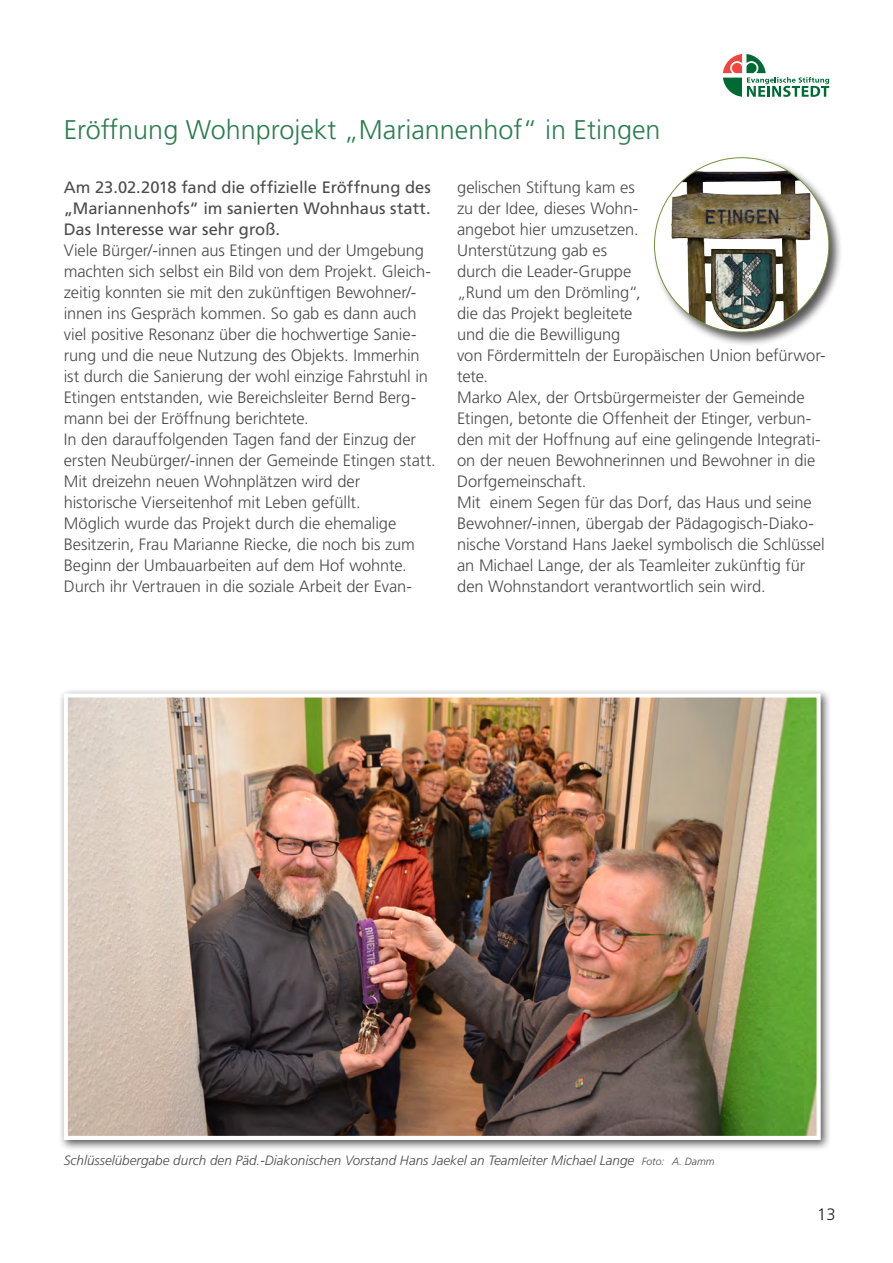
<style>
.page{position:relative;width:893px;height:1263px;background:#fff}
.page>*{position:absolute;margin:0;border:0;box-sizing:border-box;transform-origin:0 0}
.t1{font:300 27px "Frutiger LT Pro";color:#2b7e50}
.t2{font:300 16.5px/21px "Frutiger LT Pro";letter-spacing:-.005em;color:#4b4c4d}
.t3{font:16.5px/21px "Frutiger LT Pro";color:#4b4c4d;text-align:justify}
.t4{font:300 16.5px "Frutiger LT Pro";color:#231f20}
.t5{font:italic 300 13.5px "Frutiger LT Pro";color:#4b4c4d}
.s1{font-size:10.5px}
</style>
<div class="page">
<svg style="left:723px;top:54px;width:106px;height:43px"></svg>
<div style="left:59px;top:688px;width:773px;height:463px;background:#231f20;opacity:.75"></div>
<img style="left:69px;top:698px;width:747px;height:437px">
<div style="left:64px;top:693px;width:757px;height:447px;border:4px solid #fff"></div>
<div style="left:652px;top:155px;width:191px;height:191px;background:#231f20;opacity:.75"></div>
<div style="left:654px;top:158px;width:175px;height:174px;background:#fff;border-radius:50%"></div>
<img style="left:662px;top:164px;width:156px;height:168px">
<p class="t1" style="left:64px;top:114px;width:598px">Eröffnung Wohnprojekt „Mariannenhof“ in Etingen</p>
<p class="t3" style="left:64px;top:177px;width:369px">Am 23.02.2018 fand die offizielle Eröffnung des „Mariannenhofs“ im sanierten Wohnhaus statt.<br>Das Interesse war sehr groß.</p>
<p class="t2" style="left:64px;top:240px;width:369px">Viele Bürger/-innen aus Etingen und der Umgebung machten sich selbst ein Bild von dem Projekt. Gleich&shy;zeitig konnten sie mit den zukünftigen Bewohner/- innen ins Gespräch kommen. So gab es dann auch viel positive Resonanz über die hochwertige Sanie&shy;rung und die neue Nutzung des Objekts. Immerhin ist durch die Sanierung der wohl einzige Fahrstuhl in Etingen entstanden, wie Bereichsleiter Bernd Berg&shy;mann bei der Eröffnung berichtete.</p>
<p class="t2" style="left:64px;top:429px;width:373px">In den darauffolgenden Tagen fand der Einzug der ersten Neubürger/-innen der Gemeinde Etingen statt.<br>Mit dreizehn neuen Wohnplätzen wird der</p>
<p class="t2" style="left:64px;top:492px;width:298px">historische Vierseitenhof mit Leben gefüllt.</p>
<p class="t2" style="left:64px;top:513px;width:334px">Möglich wurde das Projekt durch die ehemalige</p>
<p class="t2" style="left:64px;top:534px;width:353px">Besitzerin, Frau Marianne Riecke, die noch bis zum<br>Beginn der Umbauarbeiten auf dem Hof wohnte.<br>Durch ihr Vertrauen in die soziale Arbeit der Evan-</p>
<p class="t2" style="left:457px;top:177px;width:370px">gelischen Stiftung kam es<br>zu der Idee, dieses Wohn-<br>angebot hier umzusetzen.<br>Unterstützung gab es<br>durch die Leader-Gruppe<br>„Rund um den Drömling“,<br>die das Projekt begleitete<br>und die die Bewilligung<br>von Fördermitteln der Europäischen Union befürwor&shy;tete.</p>
<p class="t2" style="left:457px;top:387px;width:365px">Marko Alex, der Ortsbürgermeister der Gemeinde Etingen, betonte die Offenheit der Etinger, verbun&shy;den mit der Hoffnung auf eine gelingende Integrati&shy;on der neuen Bewohnerinnen und Bewohner in die Dorfgemeinschaft.</p>
<p class="t2" style="left:457px;top:492px;width:369px">Mit einem Segen für das Dorf, das Haus und seine Bewohner/-innen, übergab der Pädagogisch-Diako&shy;nische Vorstand Hans Jaekel symbolisch die Schlüssel an Michael Lange, der als Teamleiter zukünftig für den Wohnstandort verantwortlich sein wird.</p>
<p class="t5" style="left:64px;top:1152px;width:652px">Schlüsselübergabe durch den Päd.-Diakonischen Vorstand Hans Jaekel an Teamleiter Michael Lange <span class="s1">Foto: A. Damm</span></p>
<p class="t4" style="left:817px;top:1205px;width:20px">13</p>
</div>
